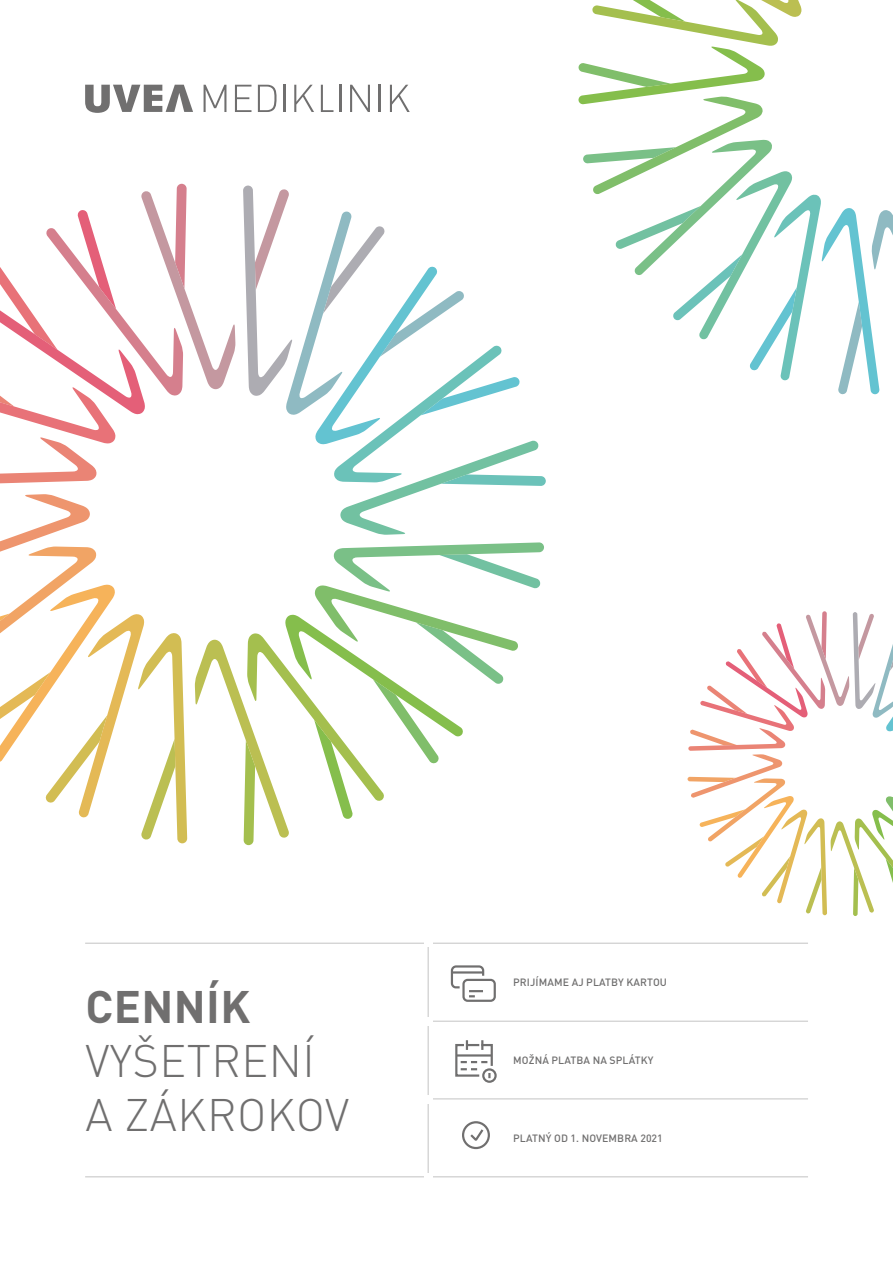
<style>
.page{position:relative;width:893px;height:1263px;background:#fff}
.page>*{position:absolute;margin:0;border:0;box-sizing:border-box;transform-origin:0 0}
.t1{font:300 45px/54px "DIN Pro";letter-spacing:.01em;color:#706f6f}
.t2{font:700 45px "DIN Pro";letter-spacing:.01em;color:#706f6f}
.t3{font:500 10.5px "DIN Pro";letter-spacing:.01em;color:#706f6f}
</style>
<div class="page">
<svg style="left:85px;top:85px;width:108px;height:28px"></svg>
<svg style="left:294px;top:85px;width:20px;height:27px"></svg>
<svg style="left:390px;top:85px;width:20px;height:27px"></svg>
<svg style="left:321px;top:85px;width:12px;height:27px"></svg>
<svg style="left:204px;top:85px;width:22px;height:27px"></svg>
<svg style="left:235px;top:85px;width:16px;height:27px"></svg>
<svg style="left:258px;top:85px;width:19px;height:27px"></svg>
<hr style="left:284px;top:85px;width:2px;height:27px;background:#706f6f">
<hr style="left:340px;top:85px;width:2px;height:27px;background:#706f6f">
<svg style="left:350px;top:85px;width:20px;height:27px"></svg>
<hr style="left:378px;top:85px;width:2px;height:27px;background:#706f6f">
<hr style="left:85px;top:1176px;width:343px;height:1px;background:#c6c6c6">
<hr style="left:428px;top:944px;width:1px;height:77px;background:#c6c6c6">
<hr style="left:428px;top:1021px;width:380px;height:1px;background:#c6c6c6">
<hr style="left:428px;top:1022px;width:1px;height:76px;background:#c6c6c6">
<hr style="left:428px;top:1099px;width:1px;height:77px;background:#c6c6c6">
<hr style="left:428px;top:1098px;width:380px;height:1px;background:#c6c6c6">
<hr style="left:85px;top:943px;width:343px;height:1px;background:#c6c6c6">
<hr style="left:428px;top:943px;width:380px;height:1px;background:#c6c6c6">
<hr style="left:428px;top:1176px;width:380px;height:1px;background:#c6c6c6">
<svg style="left:450px;top:965px;width:46px;height:37px"></svg>
<div style="left:482px;top:1068px;width:15px;height:15px;border:2px solid #706f6f;border-radius:50%"></div>
<svg style="left:455px;top:1040px;width:39px;height:38px"></svg>
<div style="left:462px;top:1121px;width:28px;height:28px;border:2px solid #706f6f;border-radius:50%"></div>
<svg style="left:470px;top:1127px;width:16px;height:16px"></svg>
<svg style="left:243px;top:185px;width:303px;height:350px"></svg>
<svg style="left:195px;top:542px;width:349px;height:303px"></svg>
<svg style="left:0;top:494px;width:187px;height:349px"></svg>
<svg style="left:0;top:184px;width:235px;height:300px"></svg>
<svg style="left:687px;top:611px;width:206px;height:305px"></svg>
<svg style="left:578px;top:0;width:315px;height:395px"></svg>
<div style="left:424px;top:938px;width:9px;height:9px;background:#fff"></div>
<div style="left:424px;top:1017px;width:9px;height:8px;background:#fff"></div>
<div style="left:424px;top:1095px;width:9px;height:8px;background:#fff"></div>
<div style="left:424px;top:1173px;width:9px;height:8px;background:#fff"></div>
<h1 class="t2" style="left:85px;top:976px;width:167px">CENNÍK</h1>
<h1 class="t1" style="left:85px;top:1032px;width:265px">VYŠETRENÍ<br>A ZÁKROKOV</h1>
<p class="t3" style="left:513px;top:975px;width:155px">PRIJÍMAME AJ PLATBY KARTOU</p>
<p class="t3" style="left:513px;top:1053px;width:142px">MOŽNÁ PLATBA NA SPLÁTKY</p>
<p class="t3" style="left:513px;top:1131px;width:151px">PLATNÝ OD 1. NOVEMBRA 2021</p>
</div>
